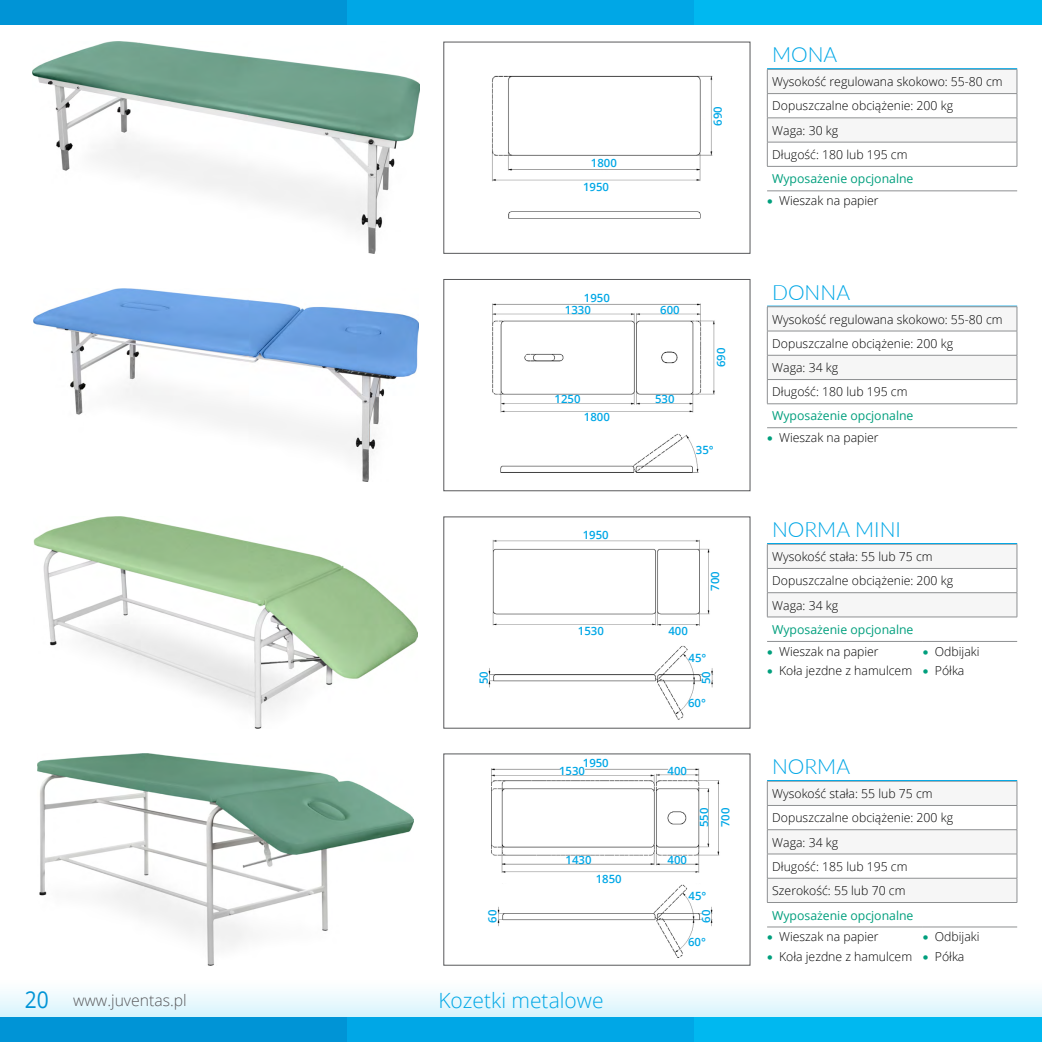
<style>
.page{position:relative;width:1042px;height:1042px;background:#fff}
.page>*{position:absolute;margin:0;border:0;box-sizing:border-box;transform-origin:0 0}
.t1{font:300 21px "Lato";color:#00a7e6}
.t2{font:300 21px "Open Sans";color:#00a7e6}
.t3{font:300 15.75px "Open Sans";color:#58585b}
.t4{font:300 12.25px/24.3px "Open Sans";color:#000}
.t5{font:12.25px "Open Sans";color:#009f7d}
.t6{font:600 11.38px/21.5px "Open Sans";color:#00a7e6}
.s1{font-weight:400;font-size:23.28px;color:#0094d6}
.s2{color:#009f7d}
</style>
<div class="page">
<svg style="left:0;top:991px;width:1041px;height:26px;fill:#e7f8fd"></svg>
<hr style="left:1041px;top:977px;width:1px;height:65px;background:#00b8f0">
<div style="left:0;top:0;width:347px;height:25px;background:#0094d6"></div>
<div style="left:347px;top:0;width:347px;height:25px;background:#00a7e6"></div>
<div style="left:694px;top:0;width:348px;height:25px;background:#00b8f0"></div>
<div style="left:0;top:1017px;width:347px;height:25px;background:#0094d6"></div>
<div style="left:347px;top:1017px;width:347px;height:25px;background:#00a7e6"></div>
<div style="left:694px;top:1017px;width:348px;height:25px;background:#00b8f0"></div>
<img style="left:32px;top:42px;width:387px;height:211px">
<img style="left:33px;top:289px;width:385px;height:192px">
<div style="left:443px;top:279px;width:307px;height:212px;border:1px solid #58595b"></div>
<img style="left:34px;top:517px;width:384px;height:211px">
<img style="left:38px;top:754px;width:376px;height:211px">
<svg style="left:767px;top:69px;width:250px;height:97px"></svg>
<hr style="left:767px;top:142px;width:250px;height:1px;background:#8e9092">
<hr style="left:767px;top:166px;width:250px;height:1px;background:#8e9092">
<hr style="left:767px;top:191px;width:250px;height:1px;background:#8e9092">
<svg style="left:767px;top:544px;width:250px;height:73px"></svg>
<hr style="left:767px;top:617px;width:250px;height:1px;background:#8e9092">
<hr style="left:767px;top:543px;width:250px;height:1px;background:#00a7e6">
<svg style="left:767px;top:781px;width:250px;height:121px"></svg>
<hr style="left:767px;top:853px;width:250px;height:1px;background:#8e9092">
<hr style="left:767px;top:878px;width:250px;height:1px;background:#8e9092">
<hr style="left:767px;top:902px;width:250px;height:1px;background:#8e9092">
<hr style="left:767px;top:780px;width:250px;height:1px;background:#00a7e6">
<hr style="left:767px;top:68px;width:250px;height:1px;background:#00a7e6">
<hr style="left:767px;top:306px;width:250px;height:1px;background:#8e9092">
<svg style="left:767px;top:307px;width:250px;height:96px"></svg>
<hr style="left:767px;top:379px;width:250px;height:1px;background:#8e9092">
<hr style="left:767px;top:403px;width:250px;height:1px;background:#8e9092">
<hr style="left:767px;top:427px;width:250px;height:1px;background:#8e9092">
<hr style="left:767px;top:641px;width:156px;height:1px;background:#8e9092">
<hr style="left:923px;top:641px;width:94px;height:1px;background:#8e9092">
<hr style="left:767px;top:926px;width:156px;height:1px;background:#8e9092">
<hr style="left:923px;top:926px;width:94px;height:1px;background:#8e9092">
<img style="left:508px;top:211px;width:193px;height:8px">
<img style="left:492px;top:75px;width:221px;height:107px">
<img style="left:497px;top:884px;width:216px;height:73px">
<img style="left:491px;top:768px;width:229px;height:105px">
<img style="left:500px;top:433px;width:199px;height:40px">
<img style="left:492px;top:303px;width:223px;height:109px">
<img style="left:488px;top:646px;width:225px;height:74px">
<img style="left:492px;top:540px;width:218px;height:86px">
<p class="t6" style="left:591px;top:152px;width:27px">1800</p>
<p class="t6" style="left:583px;top:175px;width:27px">1950</p>
<p class="t6" style="left:707px;top:126px;width:21px;rotate:-90deg">690</p>
<p class="t6" style="left:565px;top:292px;width:46px;line-height:11.7px;text-indent:19px">1950<br>1330</p>
<p class="t6" style="left:660px;top:299px;width:21px">600</p>
<p class="t6" style="left:555px;top:387px;width:27px">1250</p>
<p class="t6" style="left:655px;top:387px;width:21px">530</p>
<p class="t6" style="left:584px;top:406px;width:27px">1800</p>
<p class="t6" style="left:710px;top:367px;width:21px;rotate:-90deg">690</p>
<p class="t6" style="left:696px;top:439px;width:19px">35°</p>
<p class="t6" style="left:583px;top:524px;width:27px">1950</p>
<p class="t6" style="left:578px;top:620px;width:27px">1530</p>
<p class="t6" style="left:668px;top:620px;width:21px">400</p>
<p class="t6" style="left:704px;top:590px;width:21px;rotate:-90deg">700</p>
<p class="t6" style="left:688px;top:646px;width:19px">45°</p>
<p class="t6" style="left:473px;top:684px;width:14px;rotate:-90deg">50</p>
<p class="t6" style="left:695px;top:684px;width:14px;rotate:-90deg">50</p>
<p class="t6" style="left:583px;top:752px;width:27px">1950</p>
<p class="t6" style="left:559px;top:760px;width:27px">1530</p>
<p class="t6" style="left:688px;top:692px;width:19px">60°</p>
<p class="t6" style="left:667px;top:760px;width:21px">400</p>
<p class="t6" style="left:693px;top:827px;width:21px;rotate:-90deg">550<br>700</p>
<p class="t6" style="left:565px;top:849px;width:27px">1430</p>
<p class="t6" style="left:667px;top:849px;width:21px">400</p>
<p class="t6" style="left:596px;top:867px;width:27px">1850</p>
<p class="t6" style="left:688px;top:885px;width:19px">45°</p>
<p class="t6" style="left:481px;top:923px;width:14px;rotate:-90deg">60</p>
<p class="t6" style="left:695px;top:923px;width:14px;rotate:-90deg">60</p>
<p class="t3" style="left:25px;top:990px;width:163px"><span class="s1">20</span> www.juventas.pl</p>
<h1 class="t2" style="left:438px;top:986px;width:167px">Kozetki metalowe</h1>
<p class="t6" style="left:688px;top:930px;width:19px">60°</p>
<h1 class="t1" style="left:772px;top:40px;width:67px">MONA</h1>
<p class="t4" style="left:772px;top:69px;width:232px">Wysokość regulowana skokowo: 55-80 cm<br>Dopuszczalne obciążenie: 200 kg<br>Waga: 30 kg<br>Długość: 180 lub 195 cm</p>
<p class="t5" style="left:772px;top:171px;width:143px">Wyposażenie opcjonalne</p>
<p class="t4" style="left:767px;top:188px;width:113px"><span class="s2">•</span> Wieszak na papier</p>
<h1 class="t1" style="left:772px;top:277px;width:80px">DONNA</h1>
<p class="t4" style="left:772px;top:307px;width:232px">Wysokość regulowana skokowo: 55-80 cm<br>Dopuszczalne obciążenie: 200 kg<br>Waga: 34 kg<br>Długość: 180 lub 195 cm</p>
<p class="t5" style="left:772px;top:407px;width:143px">Wyposażenie opcjonalne</p>
<p class="t4" style="left:767px;top:425px;width:113px"><span class="s2">•</span> Wieszak na papier</p>
<h1 class="t1" style="left:772px;top:515px;width:130px">NORMA MINI</h1>
<p class="t4" style="left:772px;top:544px;width:182px">Wysokość stała: 55 lub 75 cm<br>Dopuszczalne obciążenie: 200 kg<br>Waga: 34 kg</p>
<p class="t5" style="left:772px;top:621px;width:143px">Wyposażenie opcjonalne</p>
<p class="t4" style="left:767px;top:639px;width:113px"><span class="s2">•</span> Wieszak na papier</p>
<p class="t4" style="left:923px;top:639px;width:58px"><span class="s2">•</span> Odbijaki</p>
<p class="t4" style="left:767px;top:658px;width:199px"><span class="s2">•</span> Koła jezdne z hamulcem <span class="s2">•</span> Półka</p>
<h1 class="t1" style="left:772px;top:752px;width:80px">NORMA</h1>
<p class="t4" style="left:772px;top:781px;width:182px">Wysokość stała: 55 lub 75 cm<br>Dopuszczalne obciążenie: 200 kg<br>Waga: 34 kg<br>Długość: 185 lub 195 cm<br>Szerokość: 55 lub 70 cm</p>
<p class="t5" style="left:772px;top:906px;width:143px">Wyposażenie opcjonalne</p>
<p class="t4" style="left:767px;top:924px;width:113px"><span class="s2">•</span> Wieszak na papier</p>
<p class="t4" style="left:923px;top:924px;width:58px"><span class="s2">•</span> Odbijaki</p>
<p class="t4" style="left:767px;top:943px;width:199px"><span class="s2">•</span> Koła jezdne z hamulcem <span class="s2">•</span> Półka</p>
</div>
